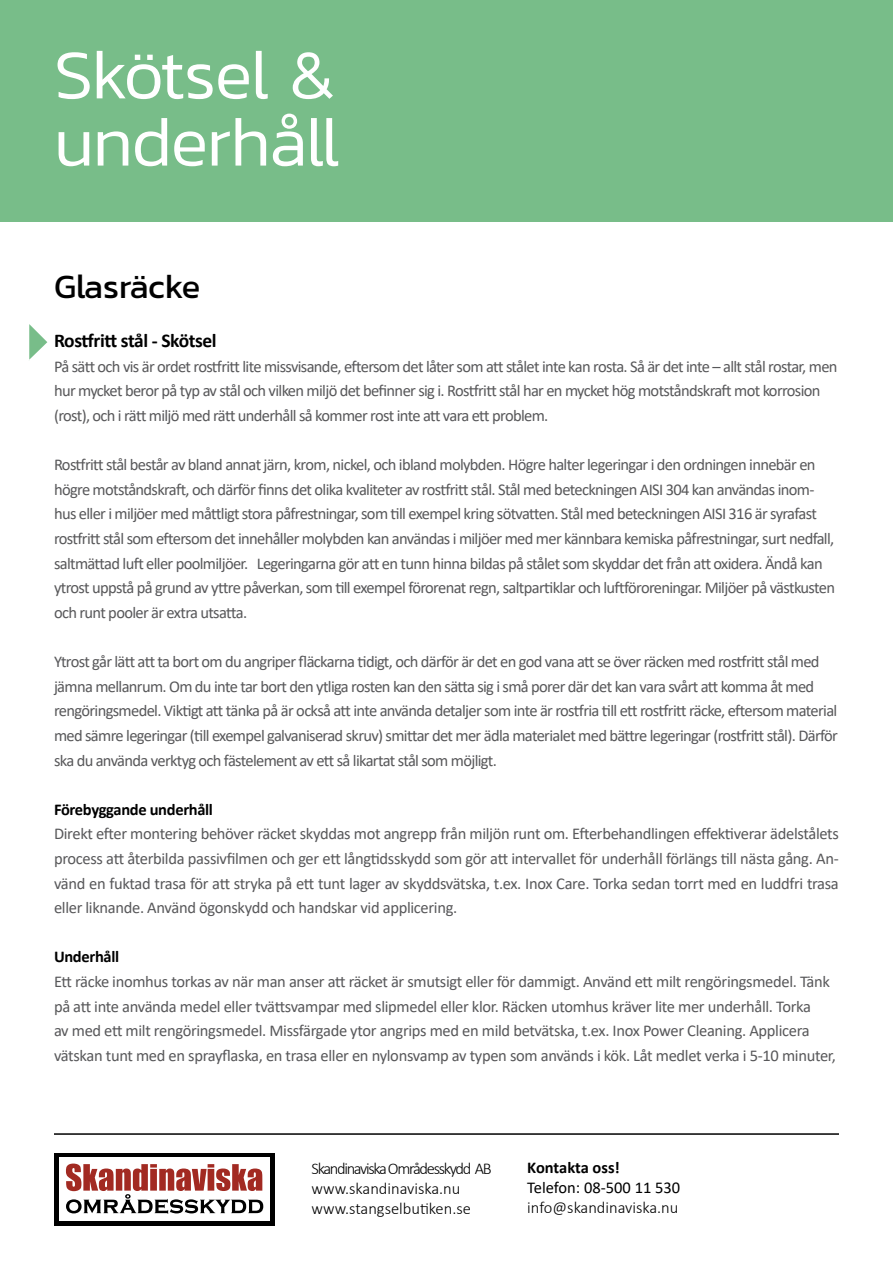
<style>
.page{position:relative;width:893px;height:1263px;background:#fff}
.page>*{position:absolute;margin:0;border:0;box-sizing:border-box;transform-origin:0 0}
.t1{font:300 70.5px/67.2px "Kanit";letter-spacing:-.02em;color:#fff}
.t2{font:34.5px "Kanit";letter-spacing:-.01em;color:#000}
.t3{font:700 19.5px "Calibri";letter-spacing:-.02em;color:#000}
.t4{font:16.5px/24.6px "Calibri";letter-spacing:-.04em;color:#58585a}
.t5{font:16.5px/24.6px "Calibri";letter-spacing:-.02em;color:#58585a}
.t6{font:300 16.5px/19.8px "Calibri";letter-spacing:-.005em;color:#000}
.t7{font:700 16.5px "Calibri";letter-spacing:-.02em;color:#000}
.t8{font:16.5px "Calibri";color:#000}
</style>
<div class="page">
<hr style="left:54px;top:1133px;width:785px;height:2px;background:#000">
<div style="left:0;top:0;width:893px;height:221px;background:#78bd89"></div>
<div style="left:54px;top:1153px;width:221px;height:73px;background:#000"></div>
<div style="left:59px;top:1158px;width:211px;height:63px;background:#fff"></div>
<svg style="left:66px;top:1163px;width:197px;height:51px"></svg>
<svg style="left:29px;top:324px;width:18px;height:36px"></svg>
<h1 class="t1" style="left:54px;top:40px;width:287px">Skötsel &amp; underhåll</h1>
<h2 class="t2" style="left:54px;top:261px;width:148px">Glasräcke</h2>
<p class="t3" style="left:54px;top:327px;width:164px">Rostfritt stål - Skötsel</p>
<p class="t4" style="left:54px;top:354px;width:785px">På sätt och vis är ordet rostfritt lite missvisande, eftersom det låter som att stålet inte kan rosta. Så är det inte – allt stål rostar, men hur mycket beror på typ av stål och vilken miljö det befinner sig i. Rostfritt stål har en mycket hög motståndskraft mot korrosion (rost), och i rätt miljö med rätt underhåll så kommer rost inte att vara ett problem.</p>
<p class="t4" style="left:54px;top:452px;width:783px">Rostfritt stål består av bland annat järn, krom, nickel, och ibland molybden. Högre halter legeringar i den ordningen innebär en högre motståndskraft, och därför finns det olika kvaliteter av rostfritt stål. Stål med beteckningen AISI 304 kan användas inom&shy;hus eller i miljöer med måttligt stora påfrestningar, som till exempel kring sötvatten. Stål med beteckningen AISI 316 är syrafast rostfritt stål som eftersom det innehåller molybden kan användas i miljöer med mer kännbara kemiska påfrestningar, surt nedfall, saltmättad luft eller poolmiljöer. Legeringarna gör att en tunn hinna bildas på stålet som skyddar det från att oxidera. Ändå kan ytrost uppstå på grund av yttre påverkan, som till exempel förorenat regn, saltpartiklar och luftföroreningar. Miljöer på västkusten och runt pooler är extra utsatta.</p>
<p class="t4" style="left:54px;top:649px;width:785px">Ytrost går lätt att ta bort om du angriper fläckarna tidigt, och därför är det en god vana att se över räcken med rostfritt stål med jämna mellanrum. Om du inte tar bort den ytliga rosten kan den sätta sig i små porer där det kan vara svårt att komma åt med rengöringsmedel. Viktigt att tänka på är också att inte använda detaljer som inte är rostfria till ett rostfritt räcke, eftersom material med sämre legeringar (till exempel galvaniserad skruv) smittar det mer ädla materialet med bättre legeringar (rostfritt stål). Därför ska du använda verktyg och fästelement av ett så likartat stål som möjligt.</p>
<p class="t7" style="left:54px;top:797px;width:160px">Förebyggande underhåll</p>
<p class="t4" style="left:54px;top:821px;width:786px;text-align:justify">Direkt efter montering behöver räcket skyddas mot angrepp från miljön runt om. Efterbehandlingen effektiverar ädelstålets process att återbilda passivfilmen och ger ett långtidsskydd som gör att intervallet för underhåll förlängs till nästa gång. An&shy;vänd en fuktad trasa för att stryka på ett tunt lager av skyddsvätska, t.ex. Inox Care. Torka sedan torrt med en luddfri trasa eller liknande. Använd ögonskydd och handskar vid applicering.</p>
<p class="t7" style="left:54px;top:945px;width:67px">Underhåll</p>
<p class="t5" style="left:54px;top:969px;width:783px">Ett räcke inomhus torkas av när man anser att räcket är smutsigt eller för dammigt. Använd ett milt rengöringsmedel. Tänk på att inte använda medel eller tvättsvampar med slipmedel eller klor. Räcken utomhus kräver lite mer underhåll. Torka<br>av med ett milt rengöringsmedel. Missfärgade ytor angrips med en mild betvätska, t.ex. Inox Power Cleaning. Applicera vätskan tunt med en sprayflaska, en trasa eller en nylonsvamp av typen som används i kök. Låt medlet verka i 5-10 minuter,</p>
<p class="t6" style="left:312px;top:1159px;width:182px">Skandinaviska Områdesskydd AB www.skandinaviska.nu www.stangselbutiken.se</p>
<p class="t7" style="left:527px;top:1156px;width:94px">Kontakta oss!</p>
<p class="t8" style="left:527px;top:1176px;width:154px">Telefon: 08-500 11 530</p>
<p class="t6" style="left:527px;top:1197px;width:153px">info@skandinaviska.nu</p>
</div>
